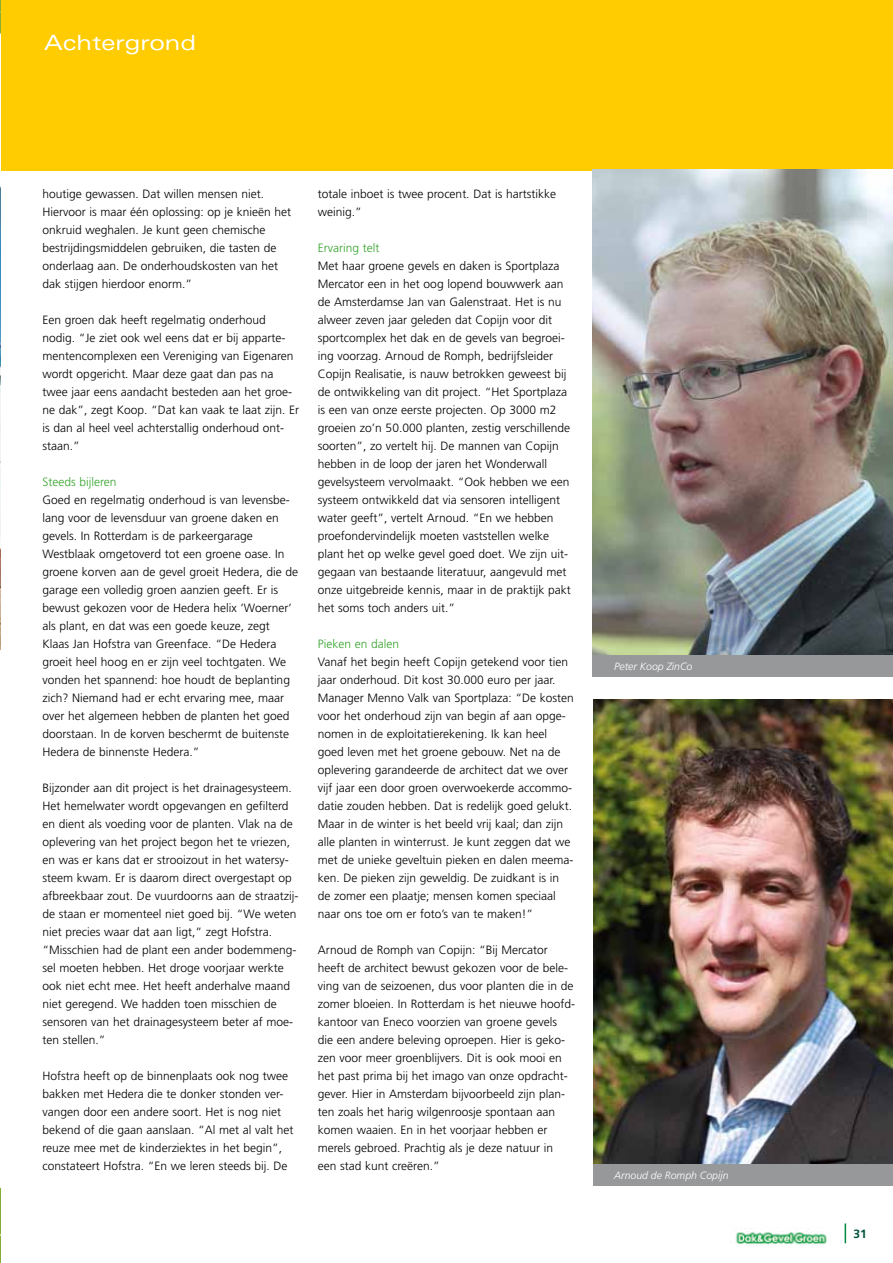
<style>
.page{position:relative;width:893px;height:1263px;background:#fff}
.page>*{position:absolute;margin:0;border:0;box-sizing:border-box;transform-origin:0 0}
.t1{font:expanded 21px "Univers";color:#fff}
.t2{font:300 12px/18px "Frutiger";color:#000}
.t3{font:300 12px "Frutiger";color:#35a32c}
.t4{font:700 12px "Frutiger";color:#00523c}
.t5{font:italic 300 10.5px "Frutiger";color:#fff}
</style>
<div class="page">
<svg style="left:845px;top:1223px;width:1px;height:20px"></svg>
<img style="left:735px;top:1231px;width:92px;height:14px">
<div style="left:1px;top:0;width:892px;height:170px;background:#fecc00"></div>
<img style="left:592px;top:169px;width:301px;height:487px">
<div style="left:592px;top:656px;width:301px;height:21px;background:#97989a"></div>
<img style="left:593px;top:699px;width:300px;height:465px">
<div style="left:593px;top:1164px;width:300px;height:21px;background:#97989a"></div>
<img style="left:0;top:186px;width:1px;height:464px">
<svg style="left:0;top:1187px;width:1px;height:76px"></svg>
<svg style="left:0;top:0;width:1px;height:34px"></svg>
<h1 class="t1" style="left:44px;top:30px;width:154px">Achtergrond</h1>
<p class="t2" style="left:43px;top:185px;width:250px">houtige gewassen. Dat willen mensen niet.<br>Hiervoor is maar één oplossing: op je knieën het onkruid weghalen. Je kunt geen chemische bestrijdingsmiddelen gebruiken, die tasten de onderlaag aan. De onderhoudskosten van het dak stijgen hierdoor enorm.”</p>
<p class="t2" style="left:43px;top:311px;width:258px">Een groen dak heeft regelmatig onderhoud nodig. “Je ziet ook wel eens dat er bij apparte&shy;mentencomplexen een Vereniging van Eigenaren wordt opgericht. Maar deze gaat dan pas na twee jaar eens aandacht besteden aan het groe&shy;ne dak”, zegt Koop. “Dat kan vaak te laat zijn. Er is dan al heel veel achterstallig onderhoud ont&shy;staan.”</p>
<p class="t3" style="left:43px;top:475px;width:76px">Steeds bijleren</p>
<p class="t2" style="left:43px;top:491px;width:257px">Goed en regelmatig onderhoud is van levensbe&shy;lang voor de levensduur van groene daken en gevels. In Rotterdam is de parkeergarage Westblaak omgetoverd tot een groene oase. In groene korven aan de gevel groeit Hedera, die de garage een volledig groen aanzien geeft. Er is bewust gekozen voor de Hedera helix ‘Woerner’ als plant, en dat was een goede keuze, zegt Klaas Jan Hofstra van Greenface. “De Hedera groeit heel hoog en er zijn veel tochtgaten. We vonden het spannend: hoe houdt de beplanting zich? Niemand had er echt ervaring mee, maar over het algemeen hebben de planten het goed doorstaan. In de korven beschermt de buitenste Hedera de binnenste Hedera.”</p>
<p class="t2" style="left:43px;top:779px;width:257px">Bijzonder aan dit project is het drainagesysteem.<br>Het hemelwater wordt opgevangen en gefilterd en dient als voeding voor de planten. Vlak na de oplevering van het project begon het te vriezen, en was er kans dat er strooizout in het watersy&shy;steem kwam. Er is daarom direct overgestapt op afbreekbaar zout. De vuurdoorns aan de straatzij&shy;de staan er momenteel niet goed bij. “We weten niet precies waar dat aan ligt,” zegt Hofstra. “Misschien had de plant een ander bodemmeng&shy;sel moeten hebben. Het droge voorjaar werkte ook niet echt mee. Het heeft anderhalve maand niet geregend. We hadden toen misschien de sensoren van het drainagesysteem beter af moe&shy;ten stellen.”</p>
<p class="t2" style="left:43px;top:1067px;width:253px">Hofstra heeft op de binnenplaats ook nog twee bakken met Hedera die te donker stonden ver&shy;vangen door een andere soort. Het is nog niet bekend of die gaan aanslaan. “Al met al valt het reuze mee met de kinderziektes in het begin”, constateert Hofstra. “En we leren steeds bij. De</p>
<p class="t2" style="left:318px;top:185px;width:240px">totale inboet is twee procent. Dat is hartstikke weinig.”</p>
<p class="t3" style="left:318px;top:241px;width:63px">Ervaring telt</p>
<p class="t2" style="left:318px;top:257px;width:254px">Met haar groene gevels en daken is Sportplaza Mercator een in het oog lopend bouwwerk aan de Amsterdamse Jan van Galenstraat. Het is nu alweer zeven jaar geleden dat Copijn voor dit sportcomplex het dak en de gevels van begroei&shy;ing voorzag. Arnoud de Romph, bedrijfsleider Copijn Realisatie, is nauw betrokken geweest bij de ontwikkeling van dit project. “Het Sportplaza is een van onze eerste projecten. Op 3000 m2 groeien zo’n 50.000 planten, zestig verschillende soorten”, zo vertelt hij. De mannen van Copijn hebben in de loop der jaren het Wonderwall gevelsysteem vervolmaakt. “Ook hebben we een systeem ontwikkeld dat via sensoren intelligent water geeft”, vertelt Arnoud. “En we hebben proefondervindelijk moeten vaststellen welke plant het op welke gevel goed doet. We zijn uit&shy;gegaan van bestaande literatuur, aangevuld met onze uitgebreide kennis, maar in de praktijk pakt het soms toch anders uit.”</p>
<p class="t3" style="left:318px;top:637px;width:83px">Pieken en dalen</p>
<p class="t2" style="left:318px;top:653px;width:258px">Vanaf het begin heeft Copijn getekend voor tien jaar onderhoud. Dit kost 30.000 euro per jaar.<br>Manager Menno Valk van Sportplaza: “De kosten voor het onderhoud zijn van begin af aan opge&shy;nomen in de exploitatierekening. Ik kan heel goed leven met het groene gebouw. Net na de oplevering garandeerde de architect dat we over vijf jaar een door groen overwoekerde accommo&shy;datie zouden hebben. Dat is redelijk goed gelukt.<br>Maar in de winter is het beeld vrij kaal; dan zijn alle planten in winterrust. Je kunt zeggen dat we met de unieke geveltuin pieken en dalen meema&shy;ken. De pieken zijn geweldig. De zuidkant is in de zomer een plaatje; mensen komen speciaal naar ons toe om er foto’s van te maken!”</p>
<p class="t2" style="left:318px;top:941px;width:259px">Arnoud de Romph van Copijn: “Bij Mercator heeft de architect bewust gekozen voor de bele&shy;ving van de seizoenen, dus voor planten die in de zomer bloeien. In Rotterdam is het nieuwe hoofd&shy;kantoor van Eneco voorzien van groene gevels die een andere beleving oproepen. Hier is geko&shy;zen voor meer groenblijvers. Dit is ook mooi en het past prima bij het imago van onze opdracht&shy;gever. Hier in Amsterdam bijvoorbeeld zijn plan&shy;ten zoals het harig wilgenroosje spontaan aan komen waaien. En in het voorjaar hebben er merels gebroed. Prachtig als je deze natuur in<br>een stad kunt creëren.”</p>
<p class="t5" style="left:614px;top:660px;width:80px">Peter Koop ZinCo</p>
<p class="t5" style="left:614px;top:1169px;width:116px">Arnoud de Romph Copijn</p>
<p class="t4" style="left:853px;top:1227px;width:15px">31</p>
</div>
